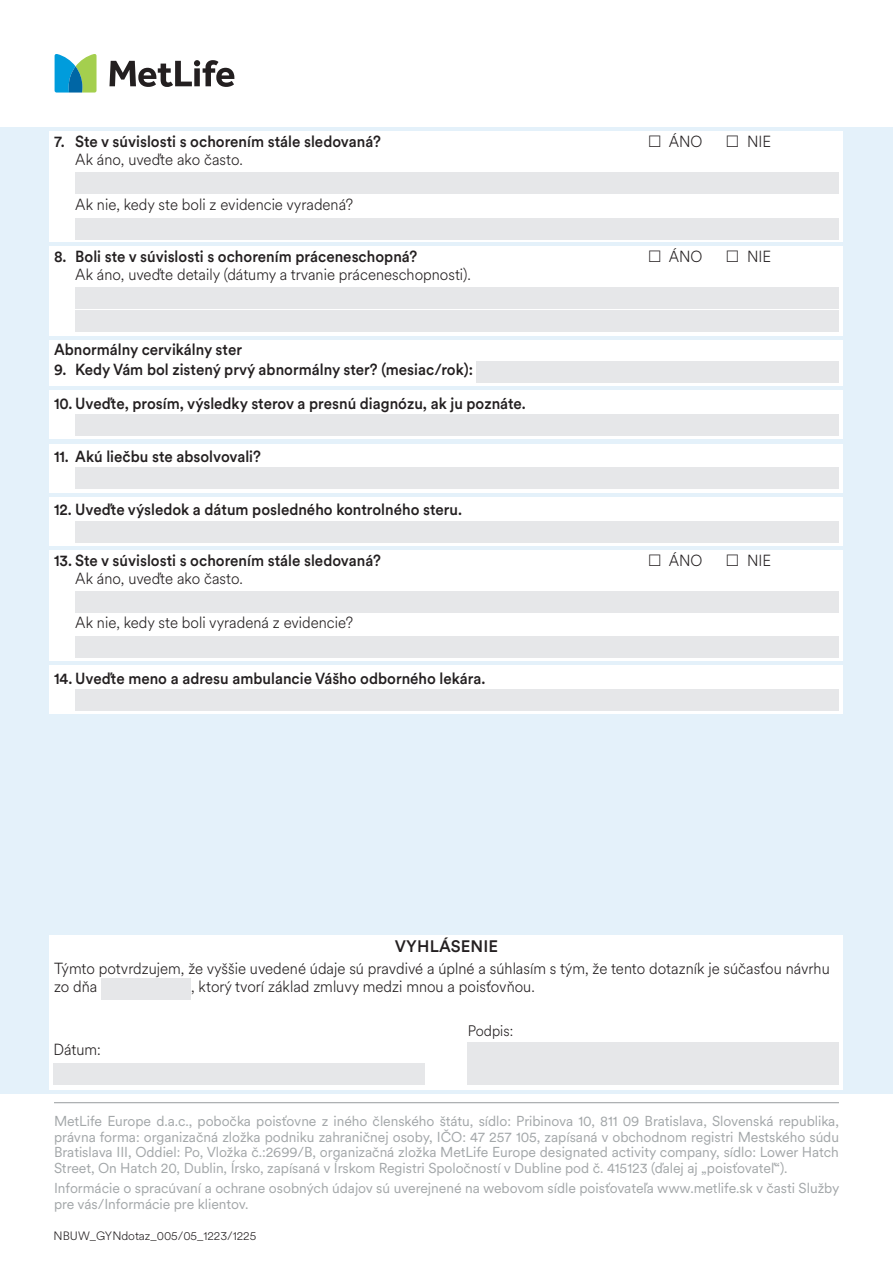
<style>
.page{position:relative;width:893px;height:1263px;background:#fff}
.page>*{position:absolute;margin:0;border:0;box-sizing:border-box;transform-origin:0 0}
.t1{font:500 16.5px "Met Life Circular";letter-spacing:.01em;color:#231f20}
.t2{font:500 15.9px "Met Life Circular";color:#231f20;scale:.94 1}
.t3{font:300 15.9px/18px "Met Life Circular";color:#231f20;scale:.94 1}
.t4{font:300 15.15px "Met Life Circular";color:#231f20;scale:.94 1}
.t5{font:14.25px/15.8px "Met Life Circular";letter-spacing:-.005em;color:#a3a7a9;text-align:justify}
.t6{font:300 12px "Met Life Circular";color:#231f20}
</style>
<div class="page">
<div style="left:0;top:127px;width:893px;height:967px;background:#e4f1fa"></div>
<svg style="left:109px;top:60px;width:125px;height:27px"></svg>
<svg style="left:55px;top:54px;width:42px;height:39px;background:#5cb2a5"></svg>
<hr style="left:54px;top:1102px;width:785px;height:1px;background:#a3a7a9">
<div style="left:50px;top:390px;width:793px;height:49px;background:#fff"></div>
<div style="left:50px;top:444px;width:793px;height:49px;background:#fff"></div>
<div style="left:50px;top:497px;width:793px;height:49px;background:#fff"></div>
<div style="left:50px;top:665px;width:793px;height:49px;background:#fff"></div>
<div style="left:75px;top:414px;width:764px;height:22px;background:#e6e7e9"></div>
<div style="left:75px;top:468px;width:764px;height:21px;background:#e6e7e9"></div>
<div style="left:75px;top:521px;width:764px;height:21px;background:#e6e7e9"></div>
<div style="left:75px;top:689px;width:764px;height:21px;background:#e6e7e9"></div>
<div style="left:50px;top:247px;width:793px;height:89px;background:#fff"></div>
<div style="left:75px;top:287px;width:764px;height:22px;background:#e6e7e9"></div>
<div style="left:75px;top:311px;width:764px;height:21px;background:#e6e7e9"></div>
<div style="left:50px;top:131px;width:793px;height:111px;background:#fff"></div>
<div style="left:50px;top:550px;width:793px;height:111px;background:#fff"></div>
<div style="left:75px;top:172px;width:764px;height:22px;background:#e6e7e9"></div>
<div style="left:75px;top:218px;width:764px;height:21px;background:#e6e7e9"></div>
<div style="left:75px;top:591px;width:764px;height:21px;background:#e6e7e9"></div>
<div style="left:75px;top:636px;width:764px;height:22px;background:#e6e7e9"></div>
<div style="left:50px;top:340px;width:793px;height:46px;background:#fff"></div>
<div style="left:477px;top:361px;width:362px;height:21px;background:#e6e7e9"></div>
<div style="left:50px;top:935px;width:793px;height:154px;background:#fff"></div>
<div style="left:101px;top:978px;width:90px;height:21px;background:#e6e7e9"></div>
<div style="left:54px;top:1063px;width:371px;height:21px;background:#e6e7e9"></div>
<div style="left:468px;top:1042px;width:371px;height:42px;background:#e6e7e9"></div>
<p class="t2" style="left:54px;top:131px;width:349px">7. Ste v súvislosti s ochorením stále sledovaná?</p>
<p class="t3" style="left:669px;top:132px;width:37px">ÁNO</p>
<p class="t3" style="left:747px;top:132px;width:27px">NIE</p>
<p class="t3" style="left:75px;top:150px;width:180px">Ak áno, uveďte ako často.</p>
<p class="t3" style="left:75px;top:195px;width:297px">Ak nie, kedy ste boli z evidencie vyradená?</p>
<p class="t2" style="left:54px;top:246px;width:388px">8. Boli ste v súvislosti s ochorením práceneschopná?</p>
<p class="t3" style="left:669px;top:247px;width:37px">ÁNO</p>
<p class="t3" style="left:747px;top:247px;width:27px">NIE</p>
<p class="t3" style="left:75px;top:265px;width:422px">Ak áno, uveďte detaily (dátumy a trvanie práceneschopnosti).</p>
<p class="t2" style="left:54px;top:339px;width:201px">Abnormálny cervikálny ster</p>
<p class="t2" style="left:54px;top:358px;width:447px">9. Kedy Vám bol zistený prvý abnormálny ster? (mesiac/rok):</p>
<p class="t2" style="left:54px;top:392px;width:503px">10. Uveďte, prosím, výsledky sterov a presnú diagnózu, ak ju poznáte.</p>
<p class="t2" style="left:54px;top:445px;width:222px">11. Akú liečbu ste absolvovali?</p>
<p class="t2" style="left:54px;top:499px;width:436px">12. Uveďte výsledok a dátum posledného kontrolného steru.</p>
<p class="t2" style="left:54px;top:549px;width:349px">13. Ste v súvislosti s ochorením stále sledovaná?</p>
<p class="t3" style="left:669px;top:551px;width:37px">ÁNO</p>
<p class="t3" style="left:747px;top:551px;width:27px">NIE</p>
<p class="t3" style="left:75px;top:569px;width:180px">Ak áno, uveďte ako často.</p>
<p class="t3" style="left:75px;top:613px;width:297px">Ak nie, kedy ste boli vyradená z evidencie?</p>
<p class="t2" style="left:54px;top:667px;width:460px">14. Uveďte meno a adresu ambulancie Vášho odborného lekára.</p>
<p class="t1" style="left:395px;top:935px;width:105px">VYHLÁSENIE</p>
<p class="t3" style="left:54px;top:959px;width:827px">Týmto potvrdzujem, že vyššie uvedené údaje sú pravdivé a úplné a súhlasím s tým, že tento dotazník je súčasťou návrhu zo dňa</p>
<p class="t3" style="left:191px;top:977px;width:367px">, ktorý tvorí základ zmluvy medzi mnou a poisťovňou.</p>
<p class="t3" style="left:54px;top:1040px;width:52px">Dátum:</p>
<p class="t4" style="left:468px;top:1020px;width:50px">Podpis:</p>
<p class="t5" style="left:54px;top:1112px;width:786px">MetLife Europe d.a.c., pobočka poisťovne z iného členského štátu, sídlo: Pribinova 10, 811 09 Bratislava, Slovenská republika, právna forma: organizačná zložka podniku zahraničnej osoby, IČO: 47 257 105, zapísaná v obchodnom registri Mestského súdu Bratislava III, Oddiel: Po, Vložka č.:2699/B, organizačná zložka MetLife Europe designated activity company, sídlo: Lower Hatch Street, On Hatch 20, Dublin, Írsko, zapísaná v Írskom Registri Spoločností v Dubline pod č. 415123 (ďalej aj „poisťovateľ“).</p>
<p class="t5" style="left:54px;top:1180px;width:787px">Informácie o spracúvaní a ochrane osobných údajov sú uverejnené na webovom sídle poisťovateľa www.metlife.sk v časti Služby pre vás/Informácie pre klientov.</p>
<p class="t6" style="left:54px;top:1228px;width:204px">NBUW_GYNdotaz_005/05_1223/1225</p>
</div>
